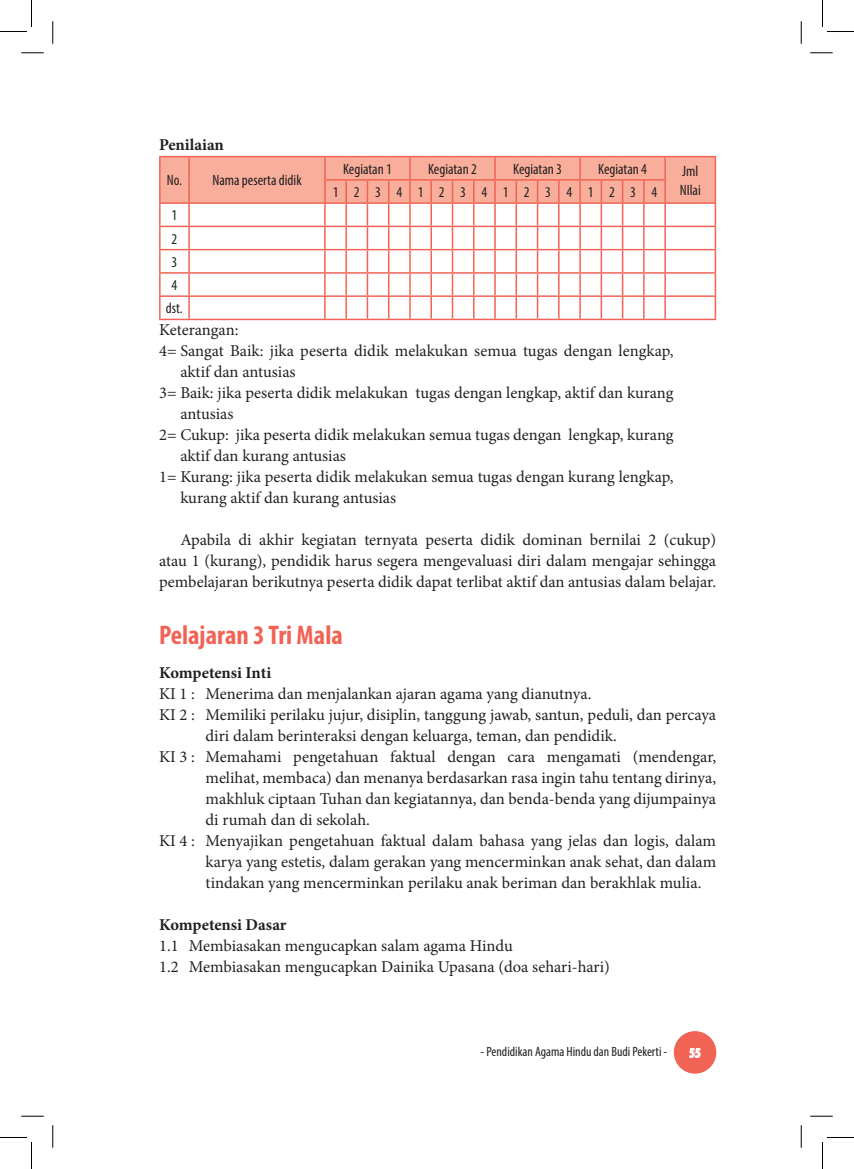
<style>
.page{position:relative;width:854px;height:1169px;background:#fff}
.page>*{position:absolute;margin:0;border:0;box-sizing:border-box;transform-origin:0 0}
.t1{font:700 condensed 27px "Myriad Pro";color:#f16355}
.t2{font:16.5px/21px "Minion Pro";color:#231f20;text-align:justify}
.t3{font:700 16.5px "Minion Pro";letter-spacing:-.005em;color:#231f20}
.t4{font:condensed 15px/23.2px "Myriad Pro";color:#231f20;text-align:center}
.t5{font:condensed 15px "Myriad Pro";letter-spacing:1.03em;color:#231f20}
.t6{font:condensed 13.5px "Myriad Pro";color:#231f20}
.t7{font:700 condensed 13.5px "Myriad Pro";color:#fff}
</style>
<div class="page">
<div style="left:674px;top:1031px;width:42px;height:42px;background:#f16355;border-radius:50%"></div>
<svg style="left:689px;top:1048px;width:12px;height:10px"></svg>
<hr style="left:159px;top:156px;width:30px;height:1px;background:#f16355">
<hr style="left:159px;top:157px;width:2px;height:23px;background:#f16355">
<hr style="left:159px;top:180px;width:2px;height:22px;background:#f16355">
<hr style="left:159px;top:202px;width:30px;height:2px;background:#f16355">
<hr style="left:159px;top:204px;width:2px;height:22px;background:#f16355">
<hr style="left:159px;top:226px;width:30px;height:1px;background:#f16355">
<hr style="left:159px;top:227px;width:2px;height:22px;background:#f16355">
<hr style="left:159px;top:249px;width:30px;height:1px;background:#f16355">
<hr style="left:159px;top:250px;width:2px;height:22px;background:#f16355">
<hr style="left:159px;top:272px;width:30px;height:2px;background:#f16355">
<hr style="left:159px;top:274px;width:2px;height:21px;background:#f16355">
<hr style="left:159px;top:295px;width:30px;height:2px;background:#f16355">
<hr style="left:159px;top:297px;width:2px;height:22px;background:#f16355">
<hr style="left:159px;top:319px;width:30px;height:1px;background:#f16355">
<svg style="left:160px;top:156px;width:556px;height:164px"></svg>
<hr style="left:665px;top:319px;width:51px;height:1px;background:#f16355">
<svg style="left:21px;top:53px;width:23px;height:1px"></svg>
<svg style="left:810px;top:53px;width:23px;height:1px"></svg>
<svg style="left:21px;top:1115px;width:23px;height:1px"></svg>
<svg style="left:810px;top:1115px;width:23px;height:1px"></svg>
<svg style="left:53px;top:21px;width:1px;height:23px"></svg>
<svg style="left:53px;top:1125px;width:1px;height:22px"></svg>
<svg style="left:801px;top:21px;width:1px;height:23px"></svg>
<svg style="left:801px;top:1125px;width:1px;height:22px"></svg>
<svg style="left:0;top:0;width:32px;height:32px"></svg>
<svg style="left:0;top:1137px;width:32px;height:32px"></svg>
<svg style="left:822px;top:0;width:32px;height:32px"></svg>
<svg style="left:822px;top:1137px;width:32px;height:32px"></svg>
<p class="t3" style="left:159px;top:133px;width:66px">Penilaian</p>
<p class="t4" style="left:167px;top:169px;width:136px">No. Nama peserta didik</p>
<p class="t4" style="left:343px;top:157px;width:50px">Kegiatan 1</p>
<p class="t4" style="left:428px;top:157px;width:50px">Kegiatan 2</p>
<p class="t4" style="left:513px;top:157px;width:50px">Kegiatan 3</p>
<p class="t4" style="left:598px;top:157px;width:50px">Kegiatan 4</p>
<p class="t4" style="left:682px;top:160px;width:18px">Jml</p>
<p class="t5" style="left:333px;top:183px;width:326px">1234123412341234</p>
<p class="t4" style="left:680px;top:178px;width:23px">NIlai</p>
<p class="t4" style="left:166px;top:204px;width:18px">1<br>2<br>3<br>4 dst.</p>
<p class="t2" style="left:159px;top:319px;width:81px">Keterangan:</p>
<p class="t2" style="left:159px;top:340px;width:516px">4= Sangat Baik: jika peserta didik melakukan semua tugas dengan lengkap,</p>
<p class="t2" style="left:180px;top:361px;width:117px">aktif dan antusias</p>
<p class="t2" style="left:159px;top:382px;width:516px">3= Baik: jika peserta didik melakukan tugas dengan lengkap, aktif dan kurang</p>
<p class="t2" style="left:180px;top:403px;width:55px">antusias</p>
<p class="t2" style="left:159px;top:424px;width:516px">2= Cukup: jika peserta didik melakukan semua tugas dengan lengkap, kurang</p>
<p class="t2" style="left:180px;top:445px;width:167px">aktif dan kurang antusias</p>
<p class="t2" style="left:159px;top:466px;width:516px">1= Kurang: jika peserta didik melakukan semua tugas dengan kurang lengkap,</p>
<p class="t2" style="left:180px;top:487px;width:217px">kurang aktif dan kurang antusias</p>
<p class="t2" style="left:159px;top:529px;width:559px;text-indent:21px">Apabila di akhir kegiatan ternyata peserta didik dominan bernilai 2 (cukup) atau 1 (kurang), pendidik harus segera mengevaluasi diri dalam mengajar sehingga pembelajaran berikutnya peserta didik dapat terlibat aktif dan antusias dalam belajar.</p>
<h1 class="t1" style="left:159px;top:618px;width:185px">Pelajaran 3 Tri Mala</h1>
<p class="t3" style="left:159px;top:661px;width:114px">Kompetensi Inti</p>
<p class="t2" style="left:159px;top:683px;width:434px">KI 1 : Menerima dan menjalankan ajaran agama yang dianutnya.</p>
<p class="t2" style="left:159px;top:704px;width:559px">KI 2 : Memiliki perilaku jujur, disiplin, tanggung jawab, santun, peduli, dan percaya</p>
<p class="t2" style="left:206px;top:725px;width:413px">diri dalam berinteraksi dengan keluarga, teman, dan pendidik.</p>
<p class="t2" style="left:159px;top:746px;width:559px">KI 3 : Memahami pengetahuan faktual dengan cara mengamati (mendengar,</p>
<p class="t2" style="left:206px;top:767px;width:512px">melihat, membaca) dan menanya berdasarkan rasa ingin tahu tentang dirinya,</p>
<p class="t2" style="left:206px;top:788px;width:512px">makhluk ciptaan Tuhan dan kegiatannya, dan benda-benda yang dijumpainya</p>
<p class="t2" style="left:206px;top:809px;width:166px">di rumah dan di sekolah.</p>
<p class="t2" style="left:159px;top:830px;width:558px">KI 4 : Menyajikan pengetahuan faktual dalam bahasa yang jelas dan logis, dalam</p>
<p class="t2" style="left:206px;top:851px;width:512px">karya yang estetis, dalam gerakan yang mencerminkan anak sehat, dan dalam</p>
<p class="t2" style="left:206px;top:872px;width:497px">tindakan yang mencerminkan perilaku anak beriman dan berakhlak mulia.</p>
<p class="t3" style="left:159px;top:913px;width:129px">Kompetensi Dasar</p>
<p class="t2" style="left:159px;top:935px;width:452px">1.1 Membiasakan mengucapkan salam agama Hindu<br>1.2 Membiasakan mengucapkan Dainika Upasana (doa sehari-hari)</p>
<p class="t6" style="left:481px;top:1043px;width:188px">- Pendidikan Agama Hindu dan Budi Pekerti -</p>
<p class="t7" style="left:689px;top:1044px;width:13px">55</p>
</div>
